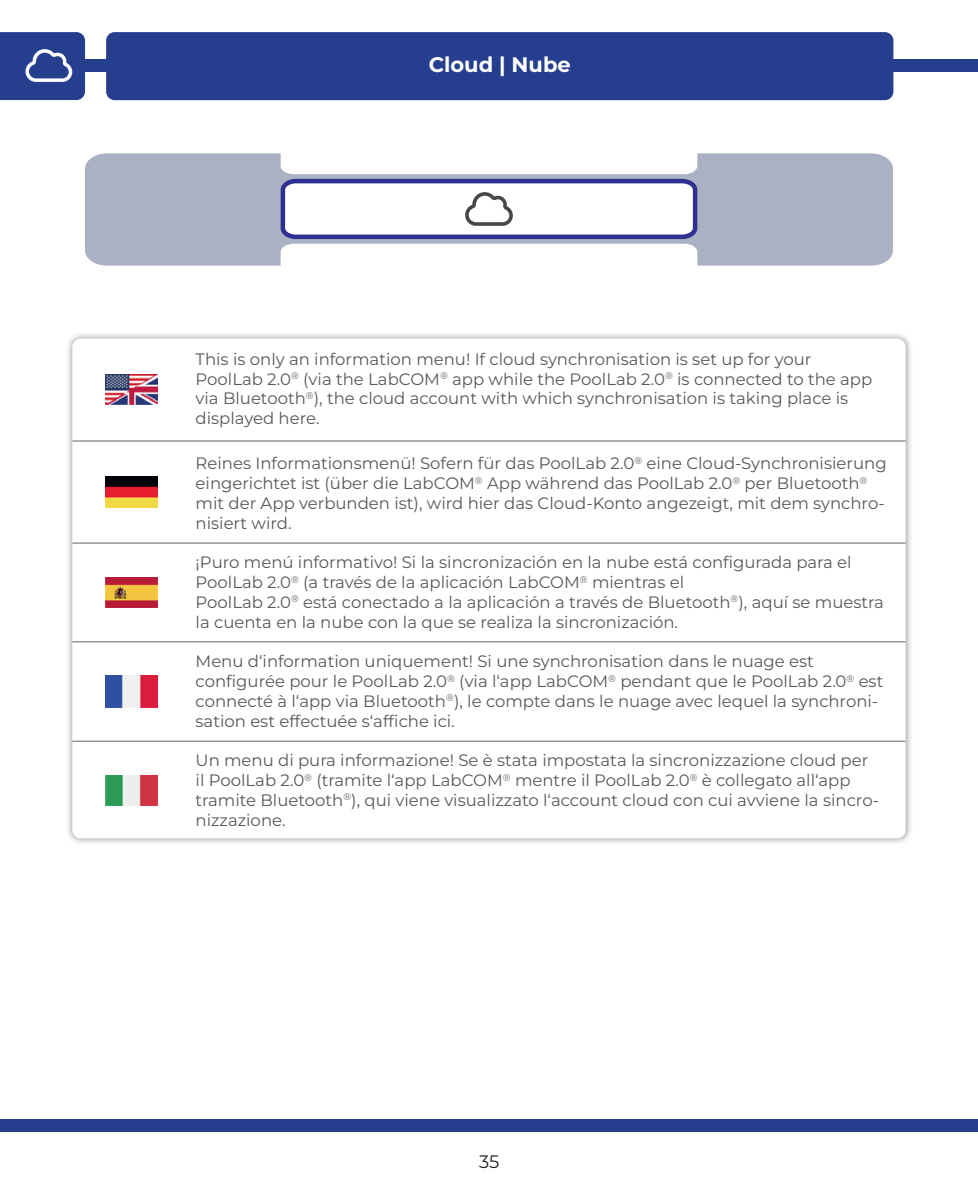
<style>
.page{position:relative;width:978px;height:1191px;background:#fff}
.page>*{position:absolute;margin:0;border:0;box-sizing:border-box;transform-origin:0 0}
.Überschriften_Seiten{font:700 21px "Montserrat";color:#fff}
.t1{font:18px "Montserrat";color:#231f20}
.Text{font:16.5px/19.8px "Montserrat";color:#57585a}
</style>
<div class="page">
<div style="left:0;top:60px;width:978px;height:12px;background:#253f8e"></div>
<div style="left:0;top:1119px;width:978px;height:12px;background:#253f8e"></div>
<div style="left:85px;top:153px;width:808px;height:113px;background:#aab1c3"></div>
<svg style="left:278px;top:153px;width:422px;height:113px"></svg>
<svg style="left:0;top:32px;width:85px;height:68px"></svg>
<div style="left:66px;top:332px;width:846px;height:513px;background:#231f20;opacity:.5"></div>
<div style="left:72px;top:338px;width:834px;height:500px;background:#fff;border-radius:9px"></div>
<hr style="left:72px;top:440px;width:834px;height:2px;background:#939598">
<hr style="left:72px;top:542px;width:834px;height:2px;background:#939598">
<hr style="left:72px;top:641px;width:834px;height:1px;background:#939598">
<hr style="left:72px;top:740px;width:834px;height:2px;background:#939598">
<img style="left:106px;top:374px;width:52px;height:30px">
<img style="left:106px;top:476px;width:52px;height:31px">
<img style="left:106px;top:676px;width:52px;height:31px">
<img style="left:106px;top:775px;width:52px;height:30px">
<img style="left:106px;top:577px;width:52px;height:30px">
<div style="left:106px;top:32px;width:787px;height:68px;background:#253f8e;border-radius:9px"></div>
<p class="Überschriften_Seiten" style="left:429px;top:49px;width:143px">Cloud | Nube</p>
<p class="Text" style="left:196px;top:348px;width:617px">This is only an information menu! If cloud synchronisation is set up for your</p>
<p class="Text" style="left:196px;top:368px;width:678px">PoolLab 2.0<sup>®</sup> (via the LabCOM<sup>®</sup> app while the PoolLab 2.0<sup>®</sup> is connected to the app via Bluetooth<sup>®</sup>), the cloud account with which synchronisation is taking place is displayed here.</p>
<p class="Text" style="left:196px;top:453px;width:693px">Reines Informationsmenü! Sofern für das PoolLab 2.0<sup>®</sup> eine Cloud-Synchronisierung eingerichtet ist (über die LabCOM<sup>®</sup> App während das PoolLab 2.0<sup>®</sup> per Bluetooth<sup>® </sup>mit der App verbunden ist), wird hier das Cloud-Konto angezeigt, mit dem synchro&shy;nisiert wird.</p>
<p class="Text" style="left:196px;top:552px;width:658px">¡Puro menú informativo! Si la sincronización en la nube está configurada para el<br>PoolLab 2.0<sup>®</sup> (a través de la aplicación LabCOM<sup>®</sup> mientras el</p>
<p class="Text" style="left:196px;top:591px;width:690px">PoolLab 2.0<sup>®</sup> está conectado a la aplicación a través de Bluetooth<sup>®</sup>), aquí se muestra la cuenta en la nube con la que se realiza la sincronización.</p>
<p class="Text" style="left:196px;top:651px;width:620px">Menu d‘information uniquement! Si une synchronisation dans le nuage est</p>
<p class="Text" style="left:196px;top:670px;width:689px">configurée pour le PoolLab 2.0<sup>®</sup> (via l‘app LabCOM<sup>®</sup> pendant que le PoolLab 2.0<sup>®</sup> est connecté à l‘app via Bluetooth<sup>®</sup>), le compte dans le nuage avec lequel la synchroni&shy;sation est effectuée s‘affiche ici.</p>
<p class="Text" style="left:196px;top:750px;width:685px">Un menu di pura informazione! Se è stata impostata la sincronizzazione cloud per il PoolLab 2.0<sup>®</sup> (tramite l‘app LabCOM<sup>®</sup> mentre il PoolLab 2.0<sup>®</sup> è collegato all‘app tramite Bluetooth<sup>®</sup>), qui viene visualizzato l‘account cloud con cui avviene la sincro&shy;nizzazione.</p>
<p class="t1" style="left:479px;top:1149px;width:22px">35</p>
</div>
